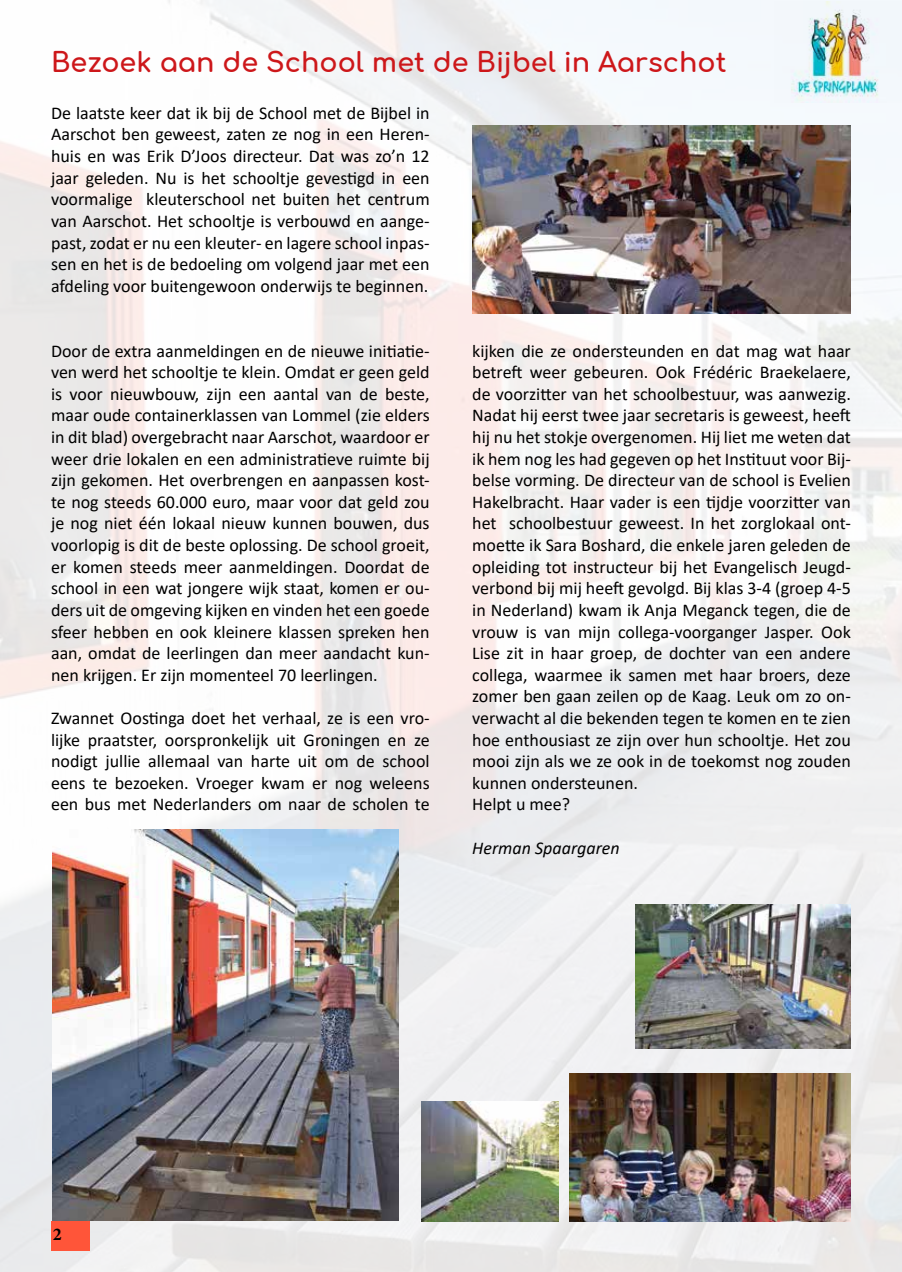
<style>
.page{position:relative;width:902px;height:1272px;background:#fff}
.page>*{position:absolute;margin:0;border:0;box-sizing:border-box;transform-origin:0 0}
.t1{font:700 27px "Comfortaa";color:#cd171a}
.t2{font:18px/21.6px "Calibri";color:#000;text-align:justify}
.t3{font:italic 18px "Calibri";color:#000}
.t4{font:700 18px "Minion Pro";color:#000}
</style>
<div class="page">
<img style="left:0;top:0;width:901px;height:1271px">
<img style="left:472px;top:125px;width:378px;height:188px">
<img style="left:569px;top:1073px;width:281px;height:147px">
<img style="left:53px;top:829px;width:346px;height:391px">
<img style="left:421px;top:1101px;width:137px;height:119px">
<img style="left:635px;top:904px;width:215px;height:144px">
<img style="left:774px;top:2px;width:127px;height:101px">
<div style="left:51px;top:1220px;width:38px;height:30px;background:#ff5539"></div>
<h1 class="t1" style="left:51px;top:37px;width:677px">Bezoek aan de School met de Bijbel in Aarschot</h1>
<p class="t2" style="left:51px;top:102px;width:380px">De laatste keer dat ik bij de School met de Bijbel in Aarschot ben geweest, zaten ze nog in een Heren&shy;huis en was Erik D’Joos directeur. Dat was zo’n 12 jaar geleden. Nu is het schooltje gevestigd in een voormalige kleuterschool net buiten het centrum van Aarschot. Het schooltje is verbouwd en aange&shy;past, zodat er nu een kleuter- en lagere school inpas&shy;sen en het is de bedoeling om volgend jaar met een afdeling voor buitengewoon onderwijs te beginnen.</p>
<p class="t2" style="left:51px;top:339px;width:380px">Door de extra aanmeldingen en de nieuwe initiatie&shy;ven werd het schooltje te klein. Omdat er geen geld is voor nieuwbouw, zijn een aantal van de beste, maar oude containerklassen van Lommel (zie elders in dit blad) overgebracht naar Aarschot, waardoor er weer drie lokalen en een administratieve ruimte bij zijn gekomen. Het overbrengen en aanpassen kost&shy;te nog steeds 60.000 euro, maar voor dat geld zou je nog niet één lokaal nieuw kunnen bouwen, dus voorlopig is dit de beste oplossing. De school groeit, er komen steeds meer aanmeldingen. Doordat de school in een wat jongere wijk staat, komen er ou&shy;ders uit de omgeving kijken en vinden het een goede sfeer hebben en ook kleinere klassen spreken hen aan, omdat de leerlingen dan meer aandacht kun&shy;nen krijgen. Er zijn momenteel 70 leerlingen.</p>
<p class="t2" style="left:51px;top:706px;width:380px">Zwannet Oostinga doet het verhaal, ze is een vro&shy;lijke praatster, oorspronkelijk uit Groningen en ze nodigt jullie allemaal van harte uit om de school eens te bezoeken. Vroeger kwam er nog weleens een bus met Nederlanders om naar de scholen te</p>
<p class="t2" style="left:472px;top:339px;width:380px;text-align:left">kijken die ze ondersteunden en dat mag wat haar betreft weer gebeuren. Ook Frédéric Braekelaere, de voorzitter van het schoolbestuur, was aanwezig.<br>Nadat hij eerst twee jaar secretaris is geweest, heeft hij nu het stokje overgenomen. Hij liet me weten dat ik hem nog les had gegeven op het Instituut voor Bij&shy;belse vorming. De directeur van de school is Evelien Hakelbracht. Haar vader is een tijdje voorzitter van het schoolbestuur geweest. In het zorglokaal ont&shy;moette ik Sara Boshard, die enkele jaren geleden de opleiding tot instructeur bij het Evangelisch Jeugd&shy;verbond bij mij heeft gevolgd. Bij klas 3-4 (groep 4-5 in Nederland) kwam ik Anja Meganck tegen, die de vrouw is van mijn collega-voorganger Jasper. Ook Lise zit in haar groep, de dochter van een andere collega, waarmee ik samen met haar broers, deze zomer ben gaan zeilen op de Kaag. Leuk om zo on&shy;verwacht al die bekenden tegen te komen en te zien hoe enthousiast ze zijn over hun schooltje. Het zou mooi zijn als we ze ook in de toekomst nog zouden kunnen ondersteunen.<br>Helpt u mee?</p>
<p class="t3" style="left:472px;top:835px;width:149px">Herman Spaargaren</p>
<p class="t4" style="left:53px;top:1220px;width:10px">2</p>
</div>
